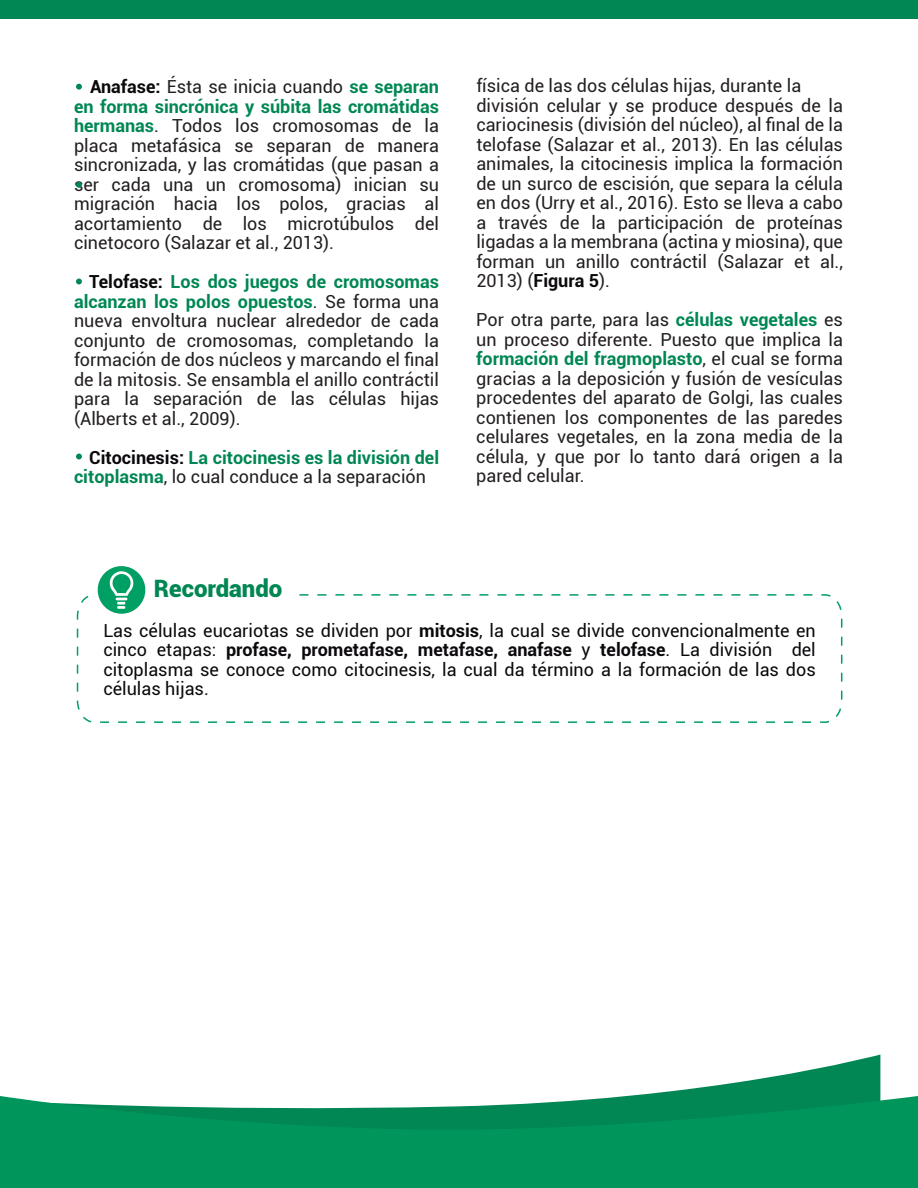
<style>
.page{position:relative;width:918px;height:1188px;background:#fff}
.page>*{position:absolute;margin:0;border:0;box-sizing:border-box;transform-origin:0 0}
.t1{font:900 24px "Roboto";color:#008753}
.t2{font:18px/19.5px "Roboto";color:#231f20;text-align:justify}
.t3{font:18px/19.5px "Roboto";color:#0c090d;text-align:justify}
.t4{font:700 18px/19.5px "Roboto";color:#008753}
.s1{font-weight:700;color:#0c090d}
.s2{font-weight:700;color:#008753}
.s3{color:#0c090d}
.s4{font-weight:400;color:#231f20}
.s5{font-weight:700}
</style>
<div class="page">
<svg style="left:627px;top:1054px;width:253px;height:42px"></svg>
<svg style="left:0;top:1096px;width:918px;height:92px;fill:#00965b"></svg>
<div style="left:0;top:0;width:918px;height:19px;background:#008753"></div>
<svg style="left:76px;top:84px;width:6px;height:6px"></svg>
<svg style="left:76px;top:182px;width:6px;height:6px"></svg>
<svg style="left:76px;top:279px;width:6px;height:5px"></svg>
<svg style="left:76px;top:594px;width:767px;height:129px"></svg>
<div style="left:98px;top:566px;width:47px;height:48px;background:#009f64;border-radius:50%"></div>
<svg style="left:109px;top:571px;width:24px;height:38px"></svg>
<svg style="left:76px;top:454px;width:6px;height:5px"></svg>
<p class="t2" style="left:74px;top:77px;width:367px;text-indent:16px"><span class="s1">Anafase:</span> Ésta se inicia cuando <span class="s2">se separan en forma sincrónica y súbita las cromátidas hermanas</span>. Todos los cromosomas de la placa metafásica se separan de manera sincronizada, y las cromátidas (que pasan a ser cada una un cromosoma) inician su migración hacia los polos, gracias al acortamiento de los microtúbulos del cinetocoro (Salazar et al., 2013).</p>
<p class="t2" style="left:74px;top:272px;width:367px;text-indent:15px"><span class="s1">Telofase:</span> <span class="s2">Los dos juegos de cromosomas alcanzan los polos opuestos</span>. Se forma una nueva envoltura nuclear alrededor de cada conjunto de cromosomas, completando la formación de dos núcleos y marcando el final de la mitosis. Se ensambla el anillo contráctil para la separación de las células hijas (Alberts et al., 2009).</p>
<p class="t4" style="left:74px;top:447px;width:367px;text-indent:15px"><span class="s3">Citocinesis:</span> La citocinesis es la división del citoplasma<span class="s4">, lo cual conduce a la separación</span></p>
<h1 class="t1" style="left:154px;top:571px;width:130px">Recordando</h1>
<p class="t2" style="left:476px;top:75px;width:368px;text-align:left">física de las dos células hijas, durante la división celular y se produce después de la cariocinesis (división del núcleo), al final de la telofase (Salazar et al., 2013). En las células animales, la citocinesis implica la formación de un surco de escisión, que separa la célula en dos (Urry et al., 2016). Esto se lleva a cabo a través de la participación de proteínas ligadas a la membrana (actina y miosina), que forman un anillo contráctil (Salazar et al., 2013) (<span class="s1">Figura 5</span>).</p>
<p class="t2" style="left:476px;top:309px;width:368px">Por otra parte, para las <span class="s2">células vegetales</span> es un proceso diferente. Puesto que implica la <span class="s2">formación del fragmoplasto</span>, el cual se forma gracias a la deposición y fusión de vesículas procedentes del aparato de Golgi, las cuales contienen los componentes de las paredes celulares vegetales, en la zona media de la célula, y que por lo tanto dará origen a la pared celular.</p>
<p class="t3" style="left:103px;top:620px;width:714px">Las células eucariotas se dividen por <span class="s5">mitosis</span>, la cual se divide convencionalmente en cinco etapas: <span class="s5">profase, prometafase, metafase, anafase</span> y <span class="s5">telofase</span>. La división del citoplasma se conoce como citocinesis, la cual da término a la formación de las dos células hijas.</p>
</div>
